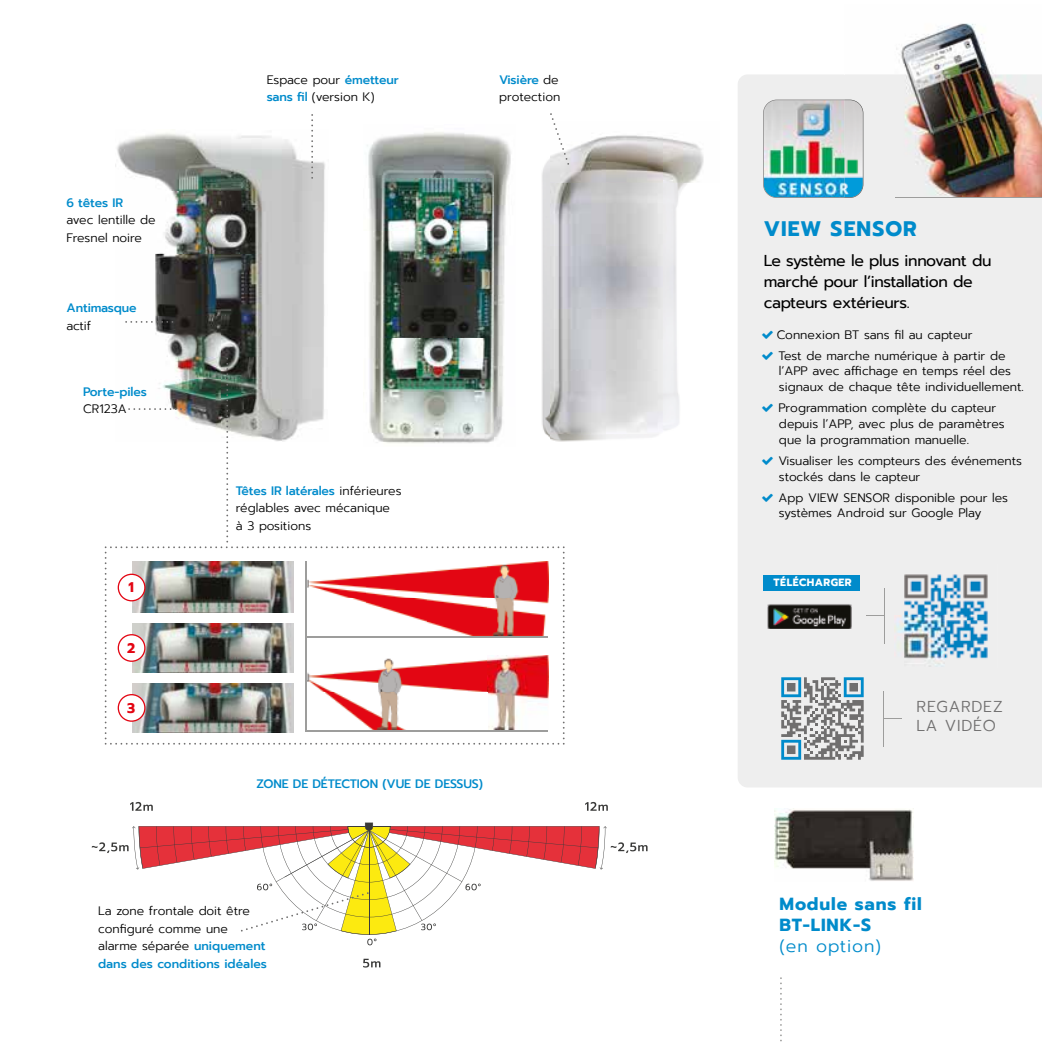
<style>
.page{position:relative;width:1042px;height:1042px;background:#fff}
.page>*{position:absolute;margin:0;border:0;box-sizing:border-box;transform-origin:0 0}
.t1{font:700 21px "Prompt";letter-spacing:.05em;color:#008bcb}
.t2{font:700 17.5px/21px "Prompt";letter-spacing:.05em;color:#008bcb}
.t3{font:300 17.5px "Prompt";letter-spacing:.05em;color:#008bcb}
.t4{font:15.75px/21px "Prompt";letter-spacing:-.02em;color:#000}
.t5{font:300 15.75px/19.2px "Prompt";letter-spacing:.05em;color:#706f6f}
.t6{font:700 14px "Prompt";color:#e30613}
.t7{font:300 12.25px/17.5px "Prompt";color:#000}
.t8{font:500 12.25px "Prompt";letter-spacing:-.01em;color:#008bcb}
.t9{font:700 10.5px "Prompt";letter-spacing:.05em;color:#fff}
.s1{font-weight:500;color:#008bcb}
</style>
<div class="page">
<img style="left:115px;top:133px;width:210px;height:225px">
<svg style="left:311px;top:114px;width:2px;height:65px"></svg>
<img style="left:367px;top:132px;width:140px;height:226px">
<img style="left:105px;top:358px;width:459px;height:386px">
<svg style="left:363px;top:958px;width:17px;height:9px"></svg>
<svg style="left:130px;top:802px;width:23px;height:9px"></svg>
<svg style="left:585px;top:802px;width:23px;height:9px"></svg>
<img style="left:495px;top:132px;width:209px;height:52px">
<img style="left:515px;top:184px;width:172px;height:250px">
<img style="left:495px;top:434px;width:164px;height:63px">
<svg style="left:125px;top:321px;width:48px;height:2px"></svg>
<svg style="left:92px;top:822px;width:555px;height:123px"></svg>
<svg style="left:550px;top:113px;width:19px;height:52px"></svg>
<div style="left:738px;top:75px;width:304px;height:712px;background:#eee"></div>
<div style="left:764px;top:575px;width:96px;height:16px;background:#008bcb"></div>
<img style="left:894px;top:564px;width:103px;height:103px">
<img style="left:767px;top:602px;width:84px;height:27px">
<svg style="left:866px;top:615px;width:17px;height:1px"></svg>
<hr style="left:883px;top:588px;width:1px;height:56px;background:#9d9d9c">
<svg style="left:884px;top:718px;width:18px;height:1px"></svg>
<hr style="left:883px;top:690px;width:1px;height:56px;background:#9d9d9c">
<img style="left:763px;top:100px;width:81px;height:98px">
<img style="left:844px;top:23px;width:198px;height:175px">
<img style="left:844px;top:100px;width:19px;height:98px">
<hr style="left:895px;top:197px;width:147px;height:1px;background:#9d9d9c">
<img style="left:775px;top:808px;width:138px;height:73px">
<svg style="left:780px;top:977px;width:2px;height:65px"></svg>
<svg style="left:781px;top:677px;width:82px;height:83px;background:#a3aeb3"></svg>
<svg style="left:762px;top:330px;width:11px;height:9px"></svg>
<svg style="left:762px;top:351px;width:11px;height:9px"></svg>
<svg style="left:762px;top:404px;width:11px;height:8px"></svg>
<svg style="left:762px;top:456px;width:11px;height:9px"></svg>
<svg style="left:762px;top:493px;width:11px;height:8px"></svg>
<p class="t8" style="left:66px;top:194px;width:58px">6 têtes IR</p>
<p class="t7" style="left:66px;top:211px;width:91px">avec lentille de<br>Fresnel noire</p>
<p class="t8" style="left:66px;top:299px;width:72px">Antimasque</p>
<p class="t7" style="left:66px;top:316px;width:26px">actif</p>
<p class="t8" style="left:83px;top:382px;width:65px">Porte-piles</p>
<p class="t7" style="left:83px;top:400px;width:45px">CR123A</p>
<p class="t6" style="left:128px;top:577px;width:7px">1</p>
<p class="t6" style="left:127px;top:637px;width:10px">2</p>
<p class="t6" style="left:127px;top:697px;width:10px">3</p>
<p class="t7" style="left:267px;top:71px;width:133px">Espace pour <span class="s1">émetteur sans fil</span> (version K)</p>
<p class="t7" style="left:499px;top:71px;width:63px"><span class="s1">Visière</span> de protection</p>
<p class="t7" style="left:236px;top:482px;width:167px"><span class="s1">Têtes IR latérales</span> inférieures réglables avec mécanique<br>à 3 positions</p>
<p class="t8" style="left:256px;top:775px;width:228px">ZONE DE DÉTECTION (VUE DE DESSUS)</p>
<p class="t7" style="left:98px;top:902px;width:170px">La zone frontale doit être configuré comme une alarme séparée <span class="s1">uniquement dans des conditions idéales</span></p>
<h1 class="t1" style="left:764px;top:213px;width:154px">VIEW SENSOR</h1>
<p class="t4" style="left:764px;top:249px;width:229px">Le système le plus innovant du marché pour l’installation de capteurs extérieurs.</p>
<p class="t7" style="left:777px;top:324px;width:230px;line-height:21px">Connexion BT sans fil au capteur<br>Test de marche numérique à partir de</p>
<p class="t7" style="left:779px;top:363px;width:246px;line-height:15.8px">l’APP avec affichage en temps réel des signaux de chaque tête individuellement.</p>
<p class="t7" style="left:778px;top:400px;width:228px;line-height:15.8px">Programmation complète du capteur depuis l’APP, avec plus de paramètres que la programmation manuelle.</p>
<p class="t7" style="left:778px;top:453px;width:245px;line-height:15.8px">Visualiser les compteurs des événements stockés dans le capteur</p>
<p class="t7" style="left:778px;top:489px;width:231px;line-height:15.8px">App VIEW SENSOR disponible pour les systèmes Android sur Google Play</p>
<p class="t9" style="left:773px;top:575px;width:80px">TÉLÉCHARGER</p>
<p class="t5" style="left:916px;top:696px;width:88px">REGARDEZ<br>LA VIDÉO</p>
<h2 class="t2" style="left:779px;top:893px;width:144px">Module sans fil<br>BT-LINK-S</h2>
<h2 class="t3" style="left:779px;top:933px;width:103px">(en option)</h2>
</div>
